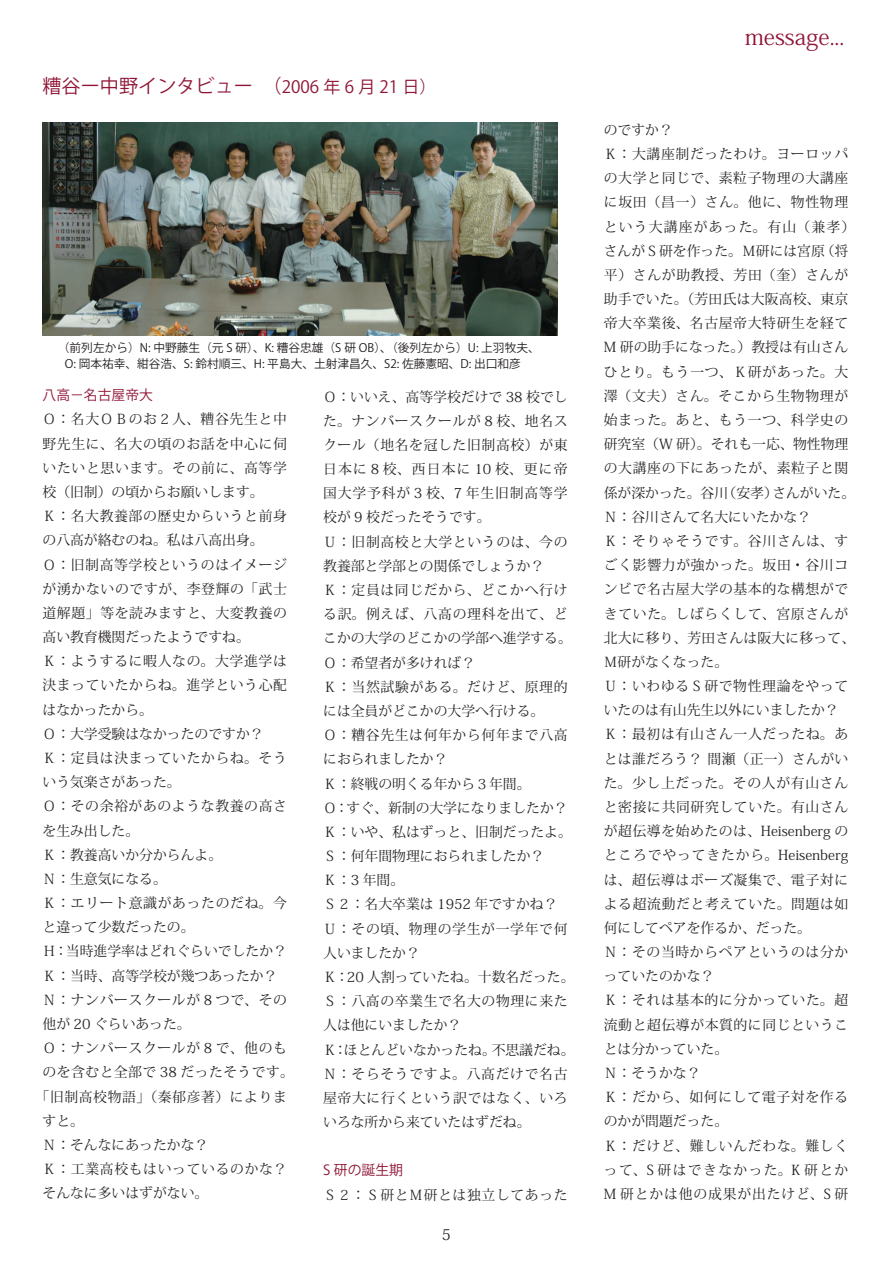
<style>
.page{position:relative;width:893px;height:1263px;background:#fff}
.page>*{position:absolute;margin:0;border:0;box-sizing:border-box;transform-origin:0 0}
.t1{font:22.35px "Koz Min Std";color:#901636}
.t2{font:19.2px "Koz Go Std";color:#901636}
.t3{font:14.85px "Koz Min Std";color:#231f20}
.t4{font:13.8px/24.2px "Koz Min Std";letter-spacing:.045em;color:#231f20}
.t5{font:13.8px/24.2px "Koz Min Std";color:#231f20}
.t6{font:13.8px "Koz Go Std";color:#901636}
.t7{font:11.7px/15.9px "Koz Go Std";color:#231f20}
.s1{font-size:16.95px}
</style>
<div class="page">
<img style="left:43px;top:123px;width:514px;height:213px">
<h2 class="t2" style="left:43px;top:74px;width:396px">糟谷ー中野インタビュー　（<span class="s1">2006 年 6 月 21 日）</span></h2>
<p class="t7" style="left:65px;top:340px;width:476px;text-indent:-7px">（前列左から）N: 中野藤生（元 S 研）、K: 糟谷忠雄（S 研 OB）、（後列左から）U: 上羽牧夫、<br>O: 岡本祐幸、紺谷浩、S: 鈴村順三、H: 平島大、土射津昌久、S2: 佐藤憲昭、D: 出口和彦</p>
<p class="t6" style="left:43px;top:387px;width:112px">八高－名古屋帝大</p>
<p class="t4" style="left:43px;top:407px;width:246px">Ｏ：名大ＯＢのお２人、糟谷先生と中</p>
<p class="t4" style="left:43px;top:432px;width:246px">野先生に、名大の頃のお話を中心に伺</p>
<p class="t4" style="left:43px;top:456px;width:246px">いたいと思います。その前に、高等学</p>
<p class="t5" style="left:43px;top:480px;width:223px">校（旧制）の頃からお願いします。</p>
<p class="t4" style="left:43px;top:504px;width:246px">Ｋ：名大教養部の歴史からいうと前身</p>
<p class="t5" style="left:43px;top:528px;width:223px">の八高が絡むのね。私は八高出身。</p>
<p class="t4" style="left:43px;top:552px;width:246px">Ｏ：旧制高等学校というのはイメージ</p>
<p class="t4" style="left:43px;top:577px;width:246px">が湧かないのですが、李登輝の「武士</p>
<p class="t4" style="left:43px;top:601px;width:246px">道解題」等を読みますと、大変教養の</p>
<p class="t5" style="left:43px;top:625px;width:209px">高い教育機関だったようですね。</p>
<p class="t4" style="left:43px;top:649px;width:246px">Ｋ：ようするに暇人なの。大学進学は</p>
<p class="t4" style="left:43px;top:673px;width:246px">決まっていたからね。進学という心配</p>
<p class="t5" style="left:43px;top:698px;width:112px">はなかったから。</p>
<p class="t5" style="left:43px;top:722px;width:223px">Ｏ：大学受験はなかったのですか？</p>
<p class="t4" style="left:43px;top:746px;width:246px">Ｋ：定員は決まっていたからね。そう</p>
<p class="t5" style="left:43px;top:770px;width:140px">いう気楽さがあった。</p>
<p class="t4" style="left:43px;top:794px;width:246px">Ｏ：その余裕があのような教養の高さ</p>
<p class="t4" style="left:43px;top:818px;width:98px">を生み出した。</p>
<p class="t5" style="left:43px;top:843px;width:181px">Ｋ：教養高いか分からんよ。</p>
<p class="t4" style="left:43px;top:867px;width:126px">Ｎ：生意気になる。</p>
<p class="t4" style="left:43px;top:891px;width:246px">Ｋ：エリート意識があったのだね。今</p>
<p class="t5" style="left:43px;top:915px;width:154px">と違って少数だったの。</p>
<p class="t5" style="left:43px;top:939px;width:246px">Ｈ：当時進学率はどれぐらいでしたか？</p>
<p class="t5" style="left:43px;top:964px;width:236px">Ｋ：当時、高等学校が幾つあったか？</p>
<p class="t4" style="left:43px;top:988px;width:246px">Ｎ：ナンバースクールが 8 つで、その</p>
<p class="t5" style="left:43px;top:1012px;width:150px">他が 20 ぐらいあった。</p>
<p class="t4" style="left:43px;top:1036px;width:246px">Ｏ：ナンバースクールが 8 で、他のも</p>
<p class="t4" style="left:43px;top:1060px;width:253px">のを含むと全部で 38 だったそうです。</p>
<p class="t4" style="left:36px;top:1084px;width:253px">「旧制高校物語」（秦郁彦著）によりま</p>
<p class="t4" style="left:43px;top:1109px;width:43px">すと。</p>
<p class="t5" style="left:43px;top:1133px;width:167px">Ｎ：そんなにあったかな？</p>
<p class="t4" style="left:43px;top:1157px;width:246px">Ｋ：工業高校もはいっているのかな？</p>
<p class="t5" style="left:43px;top:1181px;width:167px">そんなに多いはずがない。</p>
<p class="t5" style="left:323px;top:384px;width:253px">Ｏ：いいえ、高等学校だけで 38 校でした。ナンバースクールが 8 校、地名スクール（地名を冠した旧制高校）が東日本に 8 校、西日本に 10 校、更に帝国大学予科が 3 校、7 年生旧制高等学校が 9 校だったそうです。<br>Ｕ：旧制高校と大学というのは、今の教養部と学部との関係でしょうか？<br>Ｋ：定員は同じだから、どこかへ行ける訳。例えば、八高の理科を出て、どこかの大学のどこかの学部へ進学する。<br>Ｏ：希望者が多ければ？<br>Ｋ：当然試験がある。だけど、原理的には全員がどこかの大学へ行ける。<br>Ｏ：糟谷先生は何年から何年まで八高におられましたか？<br>Ｋ：終戦の明くる年から３年間。<br>Ｏ：すぐ、新制の大学になりましたか？<br>Ｋ：いや、私はずっと、旧制だったよ。<br>Ｓ：何年間物理におられましたか？<br>Ｋ：3 年間。<br>Ｓ２：名大卒業は 1952 年ですかね？<br>Ｕ：その頃、物理の学生が一学年で何人いましたか？<br>Ｋ：20 人割っていたね。十数名だった。<br>Ｓ：八高の卒業生で名大の物理に来た人は他にいましたか？<br>Ｋ：ほとんどいなかったね。不思議だね。<br>Ｎ：そらそうですよ。八高だけで名古屋帝大に行くという訳ではなく、いろいろな所から来ていたはずだね。</p>
<p class="t6" style="left:323px;top:1162px;width:81px">S 研の誕生期</p>
<p class="t4" style="left:323px;top:1183px;width:246px">Ｓ２：Ｓ研とＭ研とは独立してあった</p>
<p class="t3" style="left:442px;top:1225px;width:11px">5</p>
<h1 class="t1" style="left:745px;top:23px;width:101px">message...</h1>
<p class="t4" style="left:604px;top:118px;width:253px">のですか？<br>Ｋ：大講座制だったわけ。ヨーロッパの大学と同じで、素粒子物理の大講座に坂田（昌一）さん。他に、物性物理という大講座があった。有山（兼孝）さんがＳ研を作った。Ｍ研には宮原（将平）さんが助教授、芳田（奎）さんが助手でいた。（芳田氏は大阪高校、東京帝大卒業後、名古屋帝大特研生を経て<br>M 研の助手になった。）教授は有山さんひとり。もう一つ、Ｋ研があった。大澤（文夫）さん。そこから生物物理が始まった。あと、もう一つ、科学史の研究室（W 研）。それも一応、物性物理の大講座の下にあったが、素粒子と関係が深かった。谷川（安孝）さんがいた。<br>Ｎ：谷川さんて名大にいたかな？<br>Ｋ：そりゃそうです。谷川さんは、すごく影響力が強かった。坂田・谷川コンビで名古屋大学の基本的な構想ができていた。しばらくして、宮原さんが北大に移り、芳田さんは阪大に移って、<br>Ｍ研がなくなった。<br>Ｕ：いわゆるＳ研で物性理論をやっていたのは有山先生以外にいましたか？<br>Ｋ：最初は有山さん一人だったね。あとは誰だろう？ 間瀬（正一）さんがいた。少し上だった。その人が有山さんと密接に共同研究していた。有山さんが超伝導を始めたのは、Heisenberg のところでやってきたから。Heisenbergは、超伝導はボーズ凝集で、電子対による超流動だと考えていた。問題は如何にしてペアを作るか、だった。<br>Ｎ：その当時からペアというのは分かっていたのかな？<br>Ｋ：それは基本的に分かっていた。超流動と超伝導が本質的に同じということは分かっていた。<br>Ｎ：そうかな？<br>Ｋ：だから、如何にして電子対を作るのかが問題だった。<br>Ｋ：だけど、難しいんだわな。難しくって、S 研はできなかった。K 研とか<br>M 研とかは他の成果が出たけど、S 研</p>
</div>
